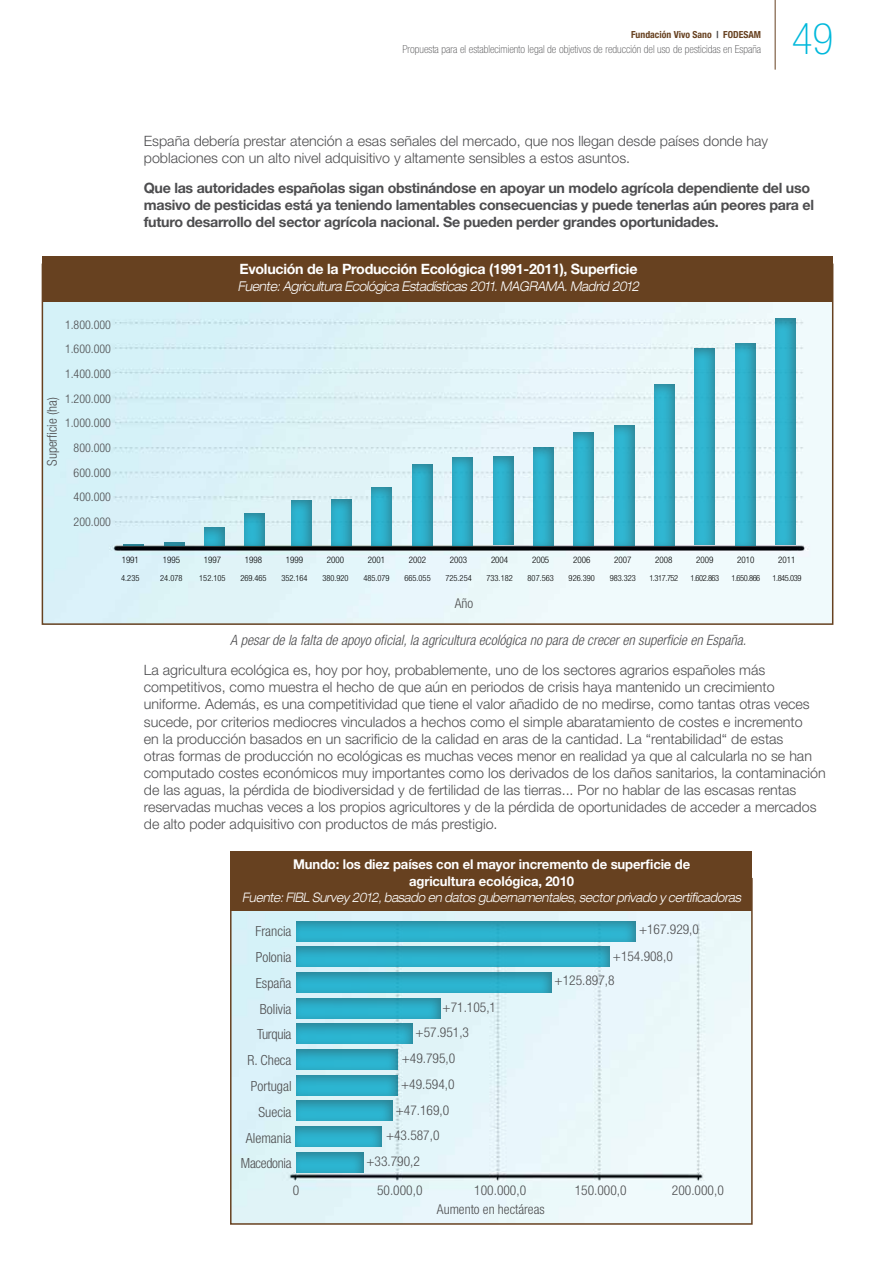
<style>
.page{position:relative;width:893px;height:1263px;background:#fff}
.page>*{position:absolute;margin:0;border:0;box-sizing:border-box;transform-origin:0 0}
.t1{font:100 condensed 43.5px "Helvetica Neue LT Std";color:#00b8db}
.t2{font:300 14.25px/17.1px "Helvetica Neue LT Std";color:#4d4d4f}
.t3{font:700 14.25px/17.1px "Helvetica Neue LT Std";letter-spacing:-.02em;color:#4d4d4f}
.t4{font:italic 300 condensed 14.25px "Helvetica Neue LT Std";color:#4d4d4f}
.t5{font:700 14.25px "Helvetica Neue LT Std";letter-spacing:-.02em;color:#fff}
.t6{font:300 condensed 13.95px/25.8px "Helvetica Neue LT Std";color:#4d4d4f;text-align:right}
.t7{font:300 condensed 13.5px/26.5px "Helvetica Neue LT Std";color:#4d4d4f}
.t8{font:700 13.5px/17.1px "Helvetica Neue LT Std";letter-spacing:-.01em;color:#fff;text-align:center}
.t9{font:italic 300 expanded 13.5px "Helvetica Neue LT Std";letter-spacing:-.02em;color:#fff;scale:.85 1}
.t10{font:italic 300 expanded 13.2px "Helvetica Neue LT Std";letter-spacing:-.02em;color:#fff;scale:.85 1}
.t11{font:300 condensed 12px/24.6px "Helvetica Neue LT Std";color:#4d4d4f;text-align:right}
.t12{font:100 condensed 10.95px "Helvetica Neue LT Std";color:#4d4d4f}
.t13{font:700 condensed 9.75px "Helvetica Neue LT Std";color:#674120}
.t14{font:300 condensed 9px "Helvetica Neue LT Std";color:#000}
.t15{font:300 condensed 8.4px "Helvetica Neue LT Std";color:#000}
.s1{color:#4d4d4f}
</style>
<div class="page">
<hr style="left:775px;top:0;width:1px;height:70px;background:#674120">
<img style="left:45px;top:302px;width:785px;height:320px">
<div style="left:492px;top:455px;width:23px;height:91px;background:#000;opacity:.4"></div>
<div style="left:532px;top:445px;width:23px;height:101px;background:#000;opacity:.4"></div>
<div style="left:573px;top:430px;width:22px;height:116px;background:#000;opacity:.4"></div>
<div style="left:613px;top:423px;width:23px;height:123px;background:#000;opacity:.4"></div>
<div style="left:654px;top:382px;width:22px;height:164px;background:#000;opacity:.4"></div>
<div style="left:694px;top:347px;width:22px;height:199px;background:#000;opacity:.4"></div>
<div style="left:733px;top:341px;width:24px;height:205px;background:#000;opacity:.4"></div>
<hr style="left:123px;top:543px;width:22px;height:3px;background:#000;opacity:.4">
<div style="left:164px;top:541px;width:22px;height:5px;background:#2b8a9e"></div>
<div style="left:204px;top:526px;width:22px;height:20px;background:#000;opacity:.4"></div>
<div style="left:243px;top:511px;width:23px;height:35px;background:#000;opacity:.4"></div>
<div style="left:290px;top:498px;width:23px;height:48px;background:#000;opacity:.4"></div>
<div style="left:331px;top:498px;width:22px;height:48px;background:#000;opacity:.4"></div>
<div style="left:371px;top:485px;width:22px;height:61px;background:#000;opacity:.4"></div>
<div style="left:412px;top:463px;width:22px;height:83px;background:#000;opacity:.4"></div>
<div style="left:452px;top:456px;width:22px;height:90px;background:#000;opacity:.4"></div>
<div style="left:775px;top:317px;width:22px;height:229px;background:#000;opacity:.4"></div>
<div style="left:42px;top:256px;width:791px;height:46px;background:#674120"></div>
<img style="left:233px;top:911px;width:517px;height:311px">
<div style="left:295px;top:920px;width:342px;height:23px;background:#000;opacity:.4"></div>
<div style="left:295px;top:946px;width:316px;height:22px;background:#000;opacity:.4"></div>
<div style="left:295px;top:972px;width:258px;height:22px;background:#000;opacity:.4"></div>
<div style="left:295px;top:997px;width:147px;height:23px;background:#000;opacity:.4"></div>
<div style="left:295px;top:1023px;width:119px;height:22px;background:#000;opacity:.4"></div>
<div style="left:295px;top:1049px;width:104px;height:22px;background:#000;opacity:.4"></div>
<div style="left:295px;top:1074px;width:104px;height:23px;background:#000;opacity:.4"></div>
<div style="left:295px;top:1100px;width:99px;height:22px;background:#000;opacity:.4"></div>
<div style="left:295px;top:1126px;width:88px;height:22px;background:#000;opacity:.4"></div>
<div style="left:295px;top:1151px;width:70px;height:23px;background:#000;opacity:.4"></div>
<div style="left:230px;top:851px;width:522px;height:60px;background:#674120"></div>
<p class="t13" style="left:631px;top:29px;width:132px">Fundación Vivo Sano <span class="s1">|</span> FODESAM</p>
<p class="t12" style="left:402px;top:43px;width:360px">Propuesta para el establecimiento legal de objetivos de reducción del uso de pesticidas en España</p>
<h1 class="t1" style="left:792px;top:14px;width:43px">49</h1>
<p class="t2" style="left:144px;top:132px;width:626px">España debería prestar atención a esas señales del mercado, que nos llegan desde países donde hay poblaciones con un alto nivel adquisitivo y altamente sensibles a estos asuntos.</p>
<p class="t3" style="left:144px;top:179px;width:672px">Que las autoridades españolas sigan obstinándose en apoyar un modelo agrícola dependiente del uso masivo de pesticidas está ya teniendo lamentables consecuencias y puede tenerlas aún peores para el futuro desarrollo del sector agrícola nacional. Se pueden perder grandes oportunidades.</p>
<p class="t11" style="left:65px;top:312px;width:48px">1.800.000<br>1.600.000<br>1.400.000<br>1.200.000<br>1.000.000<br>800.000<br>600.000<br>400.000<br>200.000</p>
<p class="t7" style="left:39px;top:466px;width:70px;rotate:-90deg">Superficie (ha)</p>
<p class="t5" style="left:239px;top:260px;width:400px">Evolución de la Producción Ecológica (1991-2011), Superficie</p>
<p class="t9" style="left:238px;top:278px;width:473px">Fuente: Agricultura Ecológica Estadísticas 2011. MAGRAMA. Madrid 2012</p>
<p class="t14" style="left:122px;top:555px;width:19px">1991</p>
<p class="t14" style="left:163px;top:555px;width:19px">1995</p>
<p class="t14" style="left:204px;top:555px;width:19px">1997</p>
<p class="t14" style="left:245px;top:555px;width:19px">1998</p>
<p class="t14" style="left:286px;top:555px;width:19px">1999</p>
<p class="t14" style="left:327px;top:555px;width:19px">2000</p>
<p class="t14" style="left:368px;top:555px;width:19px">2001</p>
<p class="t14" style="left:409px;top:555px;width:19px">2002</p>
<p class="t14" style="left:450px;top:555px;width:19px">2003</p>
<p class="t14" style="left:491px;top:555px;width:19px">2004</p>
<p class="t14" style="left:532px;top:555px;width:19px">2005</p>
<p class="t14" style="left:573px;top:555px;width:19px">2006</p>
<p class="t14" style="left:614px;top:555px;width:19px">2007</p>
<p class="t14" style="left:655px;top:555px;width:19px">2008</p>
<p class="t14" style="left:696px;top:555px;width:19px">2009</p>
<p class="t14" style="left:737px;top:555px;width:19px">2010</p>
<p class="t14" style="left:778px;top:555px;width:19px">2011</p>
<p class="t15" style="left:121px;top:573px;width:20px">4.235</p>
<p class="t15" style="left:160px;top:573px;width:24px">24.078</p>
<p class="t15" style="left:199px;top:573px;width:28px">152.105</p>
<p class="t15" style="left:240px;top:573px;width:28px">269.465</p>
<p class="t15" style="left:281px;top:573px;width:28px">352.164</p>
<p class="t15" style="left:322px;top:573px;width:28px">380.920</p>
<p class="t15" style="left:363px;top:573px;width:28px">485.079</p>
<p class="t15" style="left:404px;top:573px;width:28px">665.055</p>
<p class="t15" style="left:445px;top:573px;width:28px">725.254</p>
<p class="t15" style="left:487px;top:573px;width:28px">733.182</p>
<p class="t15" style="left:528px;top:573px;width:28px">807.563</p>
<p class="t15" style="left:569px;top:573px;width:28px">926.390</p>
<p class="t15" style="left:610px;top:573px;width:28px">983.323</p>
<p class="t15" style="left:649px;top:573px;width:30px">1.317.752</p>
<p class="t15" style="left:690px;top:573px;width:30px">1.602.863</p>
<p class="t15" style="left:731px;top:573px;width:30px">1.650.866</p>
<p class="t15" style="left:772px;top:573px;width:30px">1.845.039</p>
<p class="t7" style="left:455px;top:590px;width:20px">Año</p>
<p class="t4" style="left:230px;top:632px;width:517px">A pesar de la falta de apoyo oficial, la agricultura ecológica no para de crecer en superficie en España.</p>
<p class="t2" style="left:144px;top:661px;width:683px">La agricultura ecológica es, hoy por hoy, probablemente, uno de los sectores agrarios españoles más competitivos, como muestra el hecho de que aún en periodos de crisis haya mantenido un crecimiento uniforme. Además, es una competitividad que tiene el valor añadido de no medirse, como tantas otras veces sucede, por criterios mediocres vinculados a hechos como el simple abaratamiento de costes e incremento<br>en la producción basados en un sacrificio de la calidad en aras de la cantidad. La “rentabilidad“ de estas<br>otras formas de producción no ecológicas es muchas veces menor en realidad ya que al calcularla no se han computado costes económicos muy importantes como los derivados de los daños sanitarios, la contaminación de las aguas, la pérdida de biodiversidad y de fertilidad de las tierras... Por no hablar de las escasas rentas reservadas muchas veces a los propios agricultores y de la pérdida de oportunidades de acceder a mercados de alto poder adquisitivo con productos de más prestigio.</p>
<p class="t8" style="left:293px;top:855px;width:399px">Mundo: los diez países con el mayor incremento de superficie de agricultura ecológica, 2010</p>
<p class="t10" style="left:242px;top:889px;width:588px">Fuente: FIBL Survey 2012, basado en datos gubernamentales, sector privado y certificadoras</p>
<p class="t6" style="left:241px;top:918px;width:52px">Francia<br>Polonia<br>España<br>Bolivia<br>Turquia<br>R. Checa<br>Portugal<br>Suecia<br>Alemania<br>Macedonia</p>
<p class="t7" style="left:613px;top:916px;width:88px;text-indent:26px">+167.929,0 +154.908,0</p>
<p class="t7" style="left:555px;top:967px;width:61px">+125.897,8</p>
<p class="t7" style="left:443px;top:994px;width:55px">+71.105,1</p>
<p class="t7" style="left:416px;top:1019px;width:55px">+57.951,3</p>
<p class="t7" style="left:402px;top:1044px;width:55px">+49.795,0</p>
<p class="t7" style="left:401px;top:1071px;width:55px">+49.594,0</p>
<p class="t7" style="left:396px;top:1097px;width:55px">+47.169,0</p>
<p class="t7" style="left:386px;top:1122px;width:55px">+43.587,0</p>
<p class="t7" style="left:366px;top:1148px;width:55px">+33.790,2</p>
<p class="t7" style="left:293px;top:1176px;width:8px">0</p>
<p class="t7" style="left:377px;top:1176px;width:47px">50.000,0</p>
<p class="t7" style="left:474px;top:1176px;width:53px">100.000,0</p>
<p class="t7" style="left:575px;top:1176px;width:53px">150.000,0</p>
<p class="t7" style="left:672px;top:1176px;width:53px">200.000,0</p>
<p class="t7" style="left:437px;top:1196px;width:109px">Aumento en hectáreas</p>
</div>
